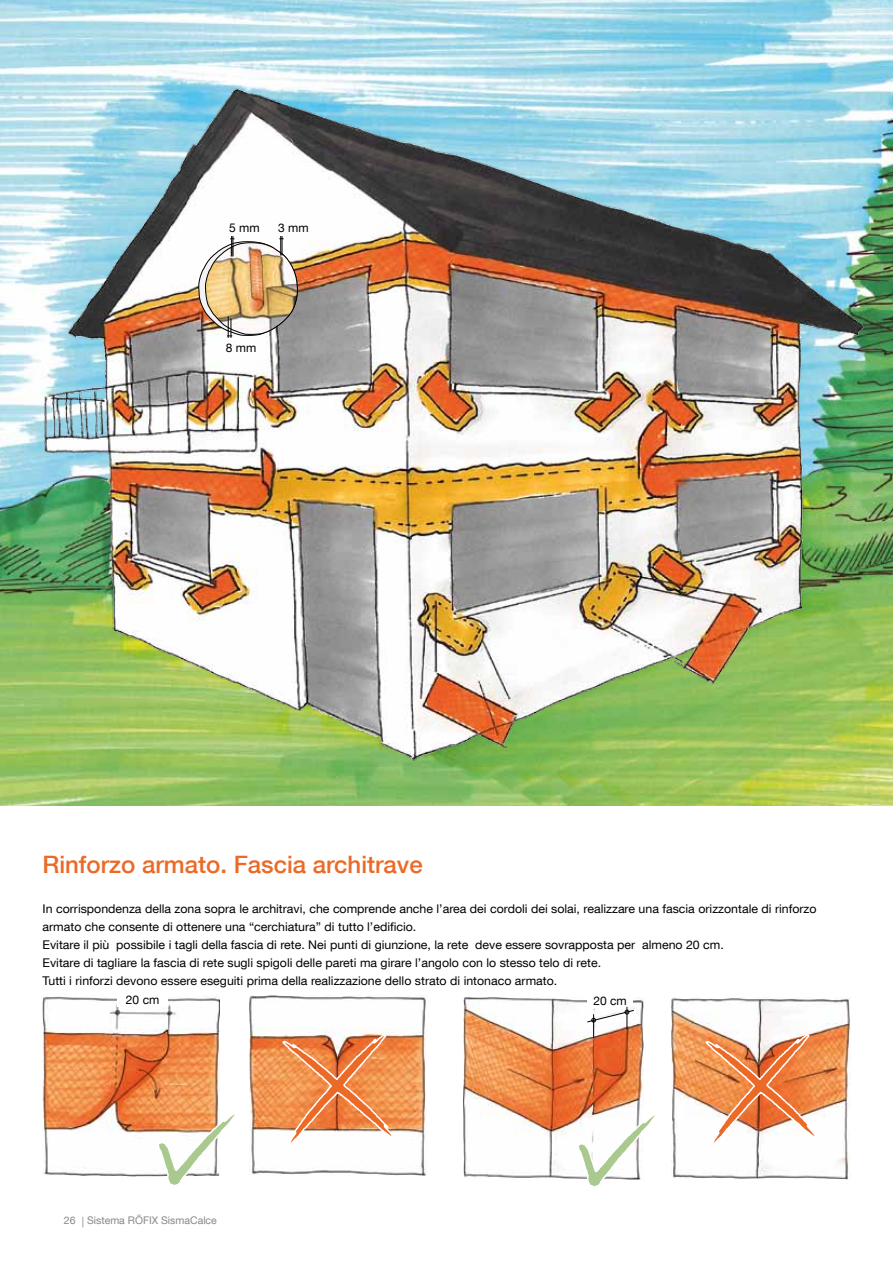
<style>
.page{position:relative;width:893px;height:1263px;background:#fff}
.page>*{position:absolute;margin:0;border:0;box-sizing:border-box;transform-origin:0 0}
.t1{font:500 24px "Helvetica Neue LT Com";color:#eb6a27}
.t2{font:12px/18px "Helvetica Neue LT Com";color:#000}
.t3{font:10.5px "Helvetica Neue LT Com";color:#87888a}
</style>
<div class="page">
<img style="left:0;top:0;width:893px;height:51px">
<img style="left:0;top:51px;width:893px;height:755px">
<img style="left:249px;top:995px;width:177px;height:181px">
<img style="left:43px;top:995px;width:176px;height:181px">
<img style="left:671px;top:998px;width:179px;height:181px">
<img style="left:464px;top:998px;width:179px;height:181px">
<img style="left:198px;top:236px;width:100px;height:102px">
<img style="left:892px;top:499px;width:1px;height:307px">
<div style="left:117px;top:995px;width:51px;height:11px;background:#fff"></div>
<svg style="left:117px;top:1006px;width:50px;height:15px"></svg>
<svg style="left:585px;top:998px;width:50px;height:40px"></svg>
<svg style="left:157px;top:1112px;width:78px;height:73px"></svg>
<svg style="left:576px;top:1113px;width:79px;height:73px"></svg>
<svg style="left:281px;top:1034px;width:113px;height:112px"></svg>
<img style="left:704px;top:1034px;width:113px;height:112px">
<p class="t2" style="left:229px;top:219px;width:32px">5 mm</p>
<p class="t2" style="left:278px;top:219px;width:32px">3 mm</p>
<p class="t2" style="left:226px;top:338px;width:32px">8 mm</p>
<h1 class="t1" style="left:43px;top:850px;width:382px">Rinforzo armato. Fascia architrave</h1>
<p class="t2" style="left:43px;top:899px;width:776px">In corrispondenza della zona sopra le architravi, che comprende anche l’area dei cordoli dei solai, realizzare una fascia orizzontale di rinforzo armato che consente di ottenere una “cerchiatura” di tutto l’edificio.<br>Evitare il più possibile i tagli della fascia di rete. Nei punti di giunzione, la rete deve essere sovrapposta per almeno 20 cm.<br>Evitare di tagliare la fascia di rete sugli spigoli delle pareti ma girare l’angolo con lo stesso telo di rete.<br>Tutti i rinforzi devono essere eseguiti prima della realizzazione dello strato di intonaco armato.</p>
<p class="t2" style="left:126px;top:990px;width:35px">20 cm</p>
<p class="t2" style="left:593px;top:992px;width:35px">20 cm</p>
<p class="t3" style="left:64px;top:1214px;width:155px">26 | Sistema RÖFIX SismaCalce</p>
</div>
